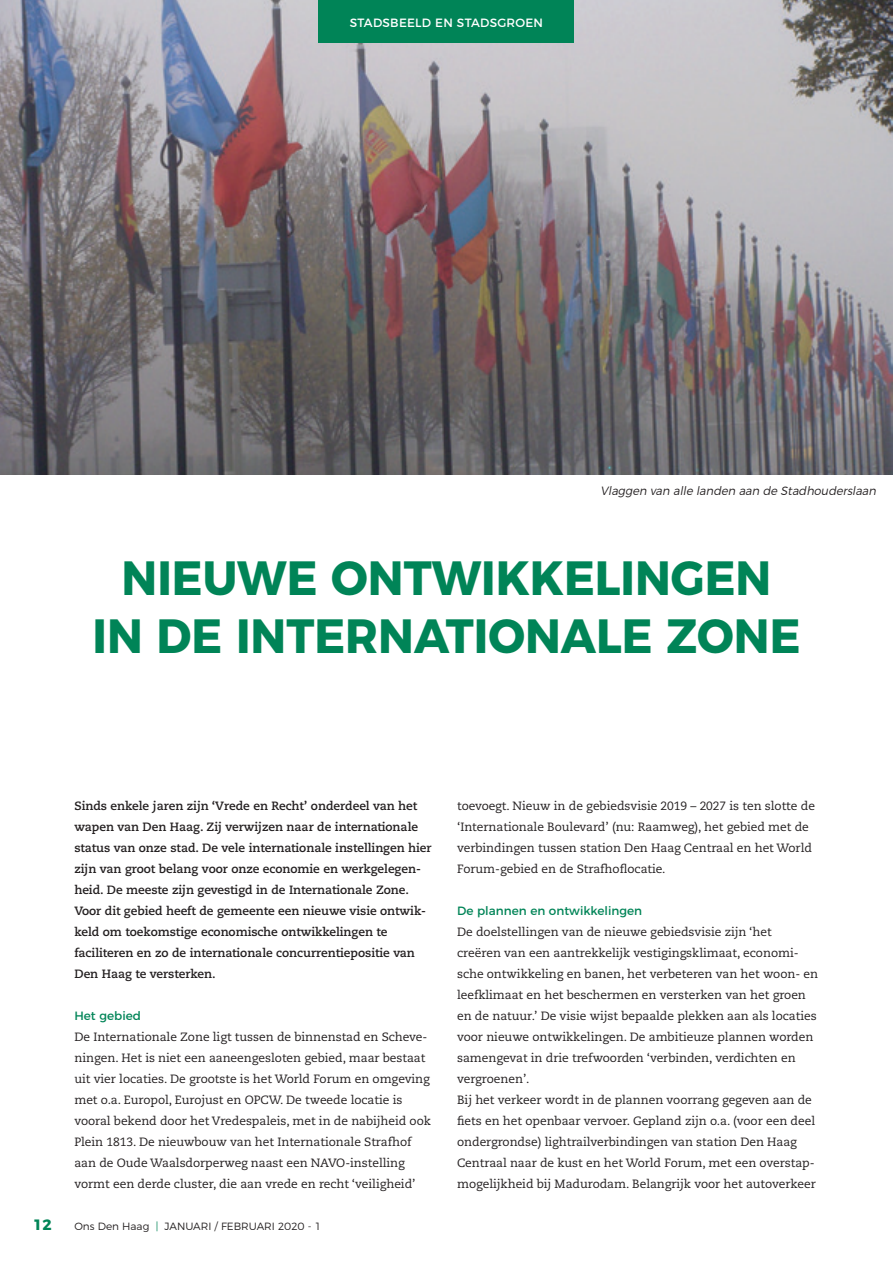
<style>
.page{position:relative;width:893px;height:1263px;background:#fff}
.page>*{position:absolute;margin:0;border:0;box-sizing:border-box;transform-origin:0 0}
.t1{font:700 48px/57.6px "Montserrat";color:#008457;text-align:center;scale:.95 1}
.t2{font:700 15px "Montserrat";color:#008457}
.t3{font:12px/21px "Caecilia LT Std";letter-spacing:-.005em;color:#231f20}
.t4{font:700 12px/21px "Caecilia LT Std";letter-spacing:-.005em;color:#231f20}
.t5{font:italic 300 12px "Montserrat";color:#231f20;scale:.95 1}
.t6{font:12px "Montserrat";color:#008457}
.t7{font:12px "Montserrat";letter-spacing:.02em;color:#fff}
.t8{font:300 10.5px "Montserrat";color:#231f20}
.s1{color:#008457}
</style>
<div class="page">
<img style="left:0;top:0;width:893px;height:474px">
<div style="left:319px;top:0;width:255px;height:43px;background:#008457"></div>
<p class="t7" style="left:350px;top:13px;width:195px">STADSBEELD EN STADSGROEN</p>
<p class="t5" style="left:601px;top:481px;width:294px">Vlaggen van alle landen aan de Stadhouderslaan</p>
<h1 class="t1" style="left:93px;top:545px;width:747px">NIEUWE ONTWIKKELINGEN<br>IN DE INTERNATIONALE ZONE</h1>
<p class="t4" style="left:74px;top:796px;width:359px">Sinds enkele jaren zijn ‘Vrede en Recht’ onderdeel van het wapen van Den Haag. Zij verwijzen naar de internationale status van onze stad. De vele internationale instellingen hier zijn van groot belang voor onze economie en werkgelegen&shy;heid. De meeste zijn gevestigd in de Internationale Zone.<br>Voor dit gebied heeft de gemeente een nieuwe visie ontwik&shy;keld om toekomstige economische ontwikkelingen te faciliteren en zo de internationale concurrentiepositie van Den Haag te versterken.</p>
<p class="t6" style="left:74px;top:1006px;width:68px">Het gebied</p>
<p class="t3" style="left:74px;top:1027px;width:358px">De Internationale Zone ligt tussen de binnenstad en Scheve&shy;ningen. Het is niet een aaneengesloten gebied, maar bestaat uit vier locaties. De grootste is het World Forum en omgeving met o.a. Europol, Eurojust en OPCW. De tweede locatie is vooral bekend door het Vredespaleis, met in de nabijheid ook Plein 1813. De nieuwbouw van het Internationale Strafhof aan de Oude Waalsdorperweg naast een NAVO-instelling vormt een derde cluster, die aan vrede en recht ‘veiligheid’</p>
<p class="t2" style="left:33px;top:1212px;width:20px">12</p>
<p class="t8" style="left:74px;top:1218px;width:248px">Ons Den Haag <span class="s1">|</span> JANUARI / FEBRUARI 2020 - 1</p>
<p class="t3" style="left:457px;top:796px;width:359px">toevoegt. Nieuw in de gebiedsvisie 2019 – 2027 is ten slotte de ‘Internationale Boulevard’ (nu: Raamweg), het gebied met de verbindingen tussen station Den Haag Centraal en het World Forum-gebied en de Strafhoflocatie.</p>
<p class="t6" style="left:457px;top:901px;width:186px">De plannen en ontwikkelingen</p>
<p class="t3" style="left:457px;top:922px;width:362px">De doelstellingen van de nieuwe gebiedsvisie zijn ‘het creëren van een aantrekkelijk vestigingsklimaat, economi&shy;sche ontwikkeling en banen, het verbeteren van het woon- en leefklimaat en het beschermen en versterken van het groen en de natuur.’ De visie wijst bepaalde plekken aan als locaties voor nieuwe ontwikkelingen. De ambitieuze plannen worden samengevat in drie trefwoorden ‘verbinden, verdichten en vergroenen’.<br>Bij het verkeer wordt in de plannen voorrang gegeven aan de fiets en het openbaar vervoer. Gepland zijn o.a. (voor een deel ondergrondse) lightrailverbindingen van station Den Haag Centraal naar de kust en het World Forum, met een overstap&shy;mogelijkheid bij Madurodam. Belangrijk voor het autoverkeer</p>
</div>
